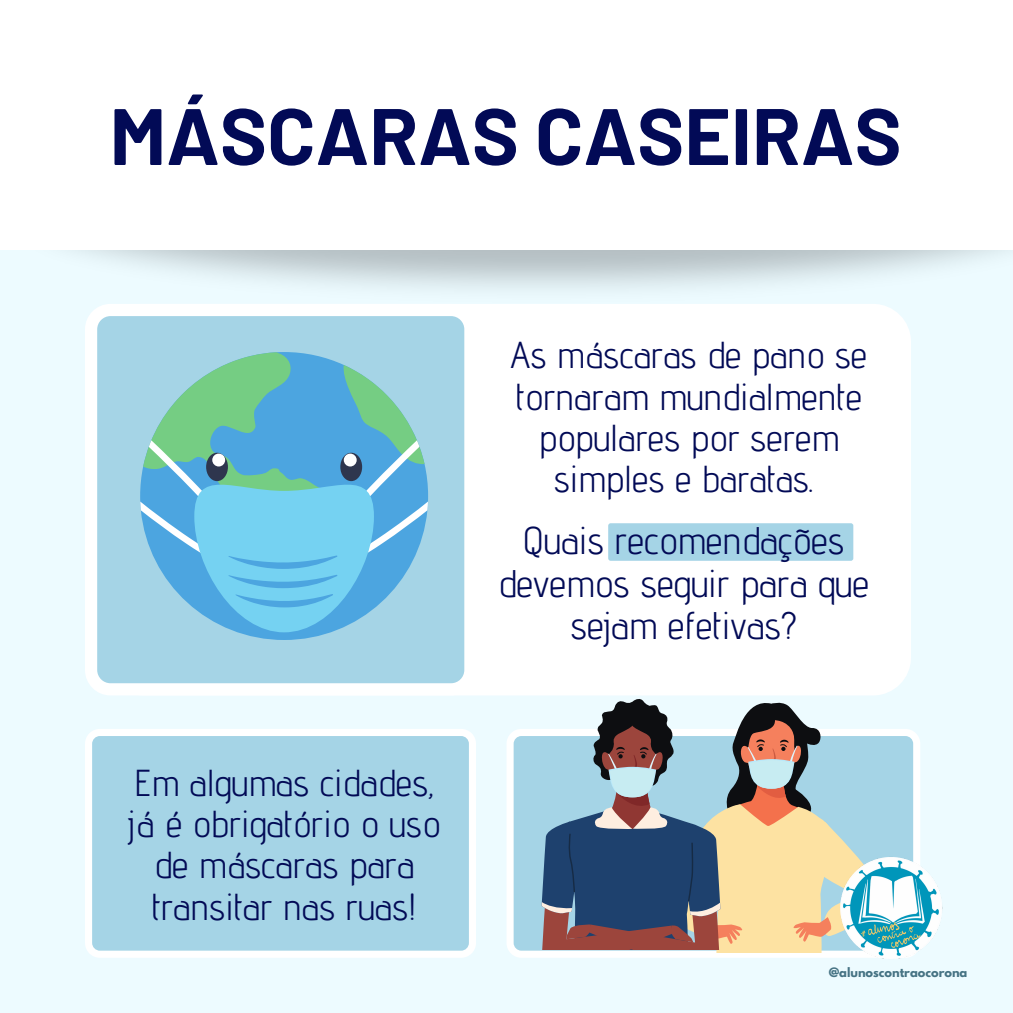
<style>
.page{position:relative;width:1013px;height:1013px;background:#fff}
.page>*{position:absolute;margin:0;border:0;box-sizing:border-box;transform-origin:0 0}
.t1{font:700 79.75px "Barlow";color:#020a56}
.t2{font:38.5px/42.4px "Advent Pro";color:#020a56;text-align:center}
.t3{font:37.5px/41.2px "Advent Pro";color:#020a56;text-align:center}
.t4{font:700 11.5px "League Spartan";color:#467384}
</style>
<div class="page">
<div style="left:0;top:0;width:1012px;height:1012px;background:#edfbff"></div>
<div style="left:105px;top:304px;width:806px;height:391px;background:#fff;border-radius:38px"></div>
<svg style="left:85px;top:357px;width:380px;height:338px;background:#b5dbea"></svg>
<img style="left:78px;top:250px;width:927px;height:107px">
<div style="left:0;top:0;width:1012px;height:250px;background:#fff"></div>
<svg style="left:507px;top:729px;width:412px;height:228px;background:#c4e3ee"></svg>
<img style="left:704px;top:739px;width:239px;height:220px">
<svg style="left:143px;top:352px;width:220px;height:288px;background:#8bc8d9"></svg>
<svg style="left:140px;top:365px;width:288px;height:267px;background:#71c1d8"></svg>
<div style="left:206px;top:453px;width:22px;height:28px;background:#2e364e;border-radius:50%"></div>
<div style="left:340px;top:453px;width:22px;height:28px;background:#2e364e;border-radius:50%"></div>
<div style="left:344px;top:453px;width:13px;height:13px;background:#fff;border-radius:50%"></div>
<div style="left:212px;top:453px;width:13px;height:13px;background:#fff;border-radius:50%"></div>
<svg style="left:541px;top:699px;width:342px;height:253px;background:#9ba0a0"></svg>
<svg style="left:85px;top:729px;width:391px;height:228px;background:#add8e8"></svg>
<div style="left:608px;top:523px;width:245px;height:38px;background:#a5d4e6;border-radius:2px"></div>
<h1 class="t1" style="left:110px;top:85px;width:793px">MÁSCARAS CASEIRAS</h1>
<p class="t3" style="left:510px;top:334px;width:358px">As máscaras de pano se tornaram mundialmente populares por serem simples e baratas.</p>
<p class="t3" style="left:128px;top:761px;width:313px">Em algumas cidades, já é obrigatório o uso de máscaras para transitar nas ruas!</p>
<p class="t2" style="left:498px;top:519px;width:372px">Quais recomendações devemos seguir para que sejam efetivas?</p>
<p class="t4" style="left:828px;top:966px;width:140px">@alunoscontraocorona</p>
</div>
